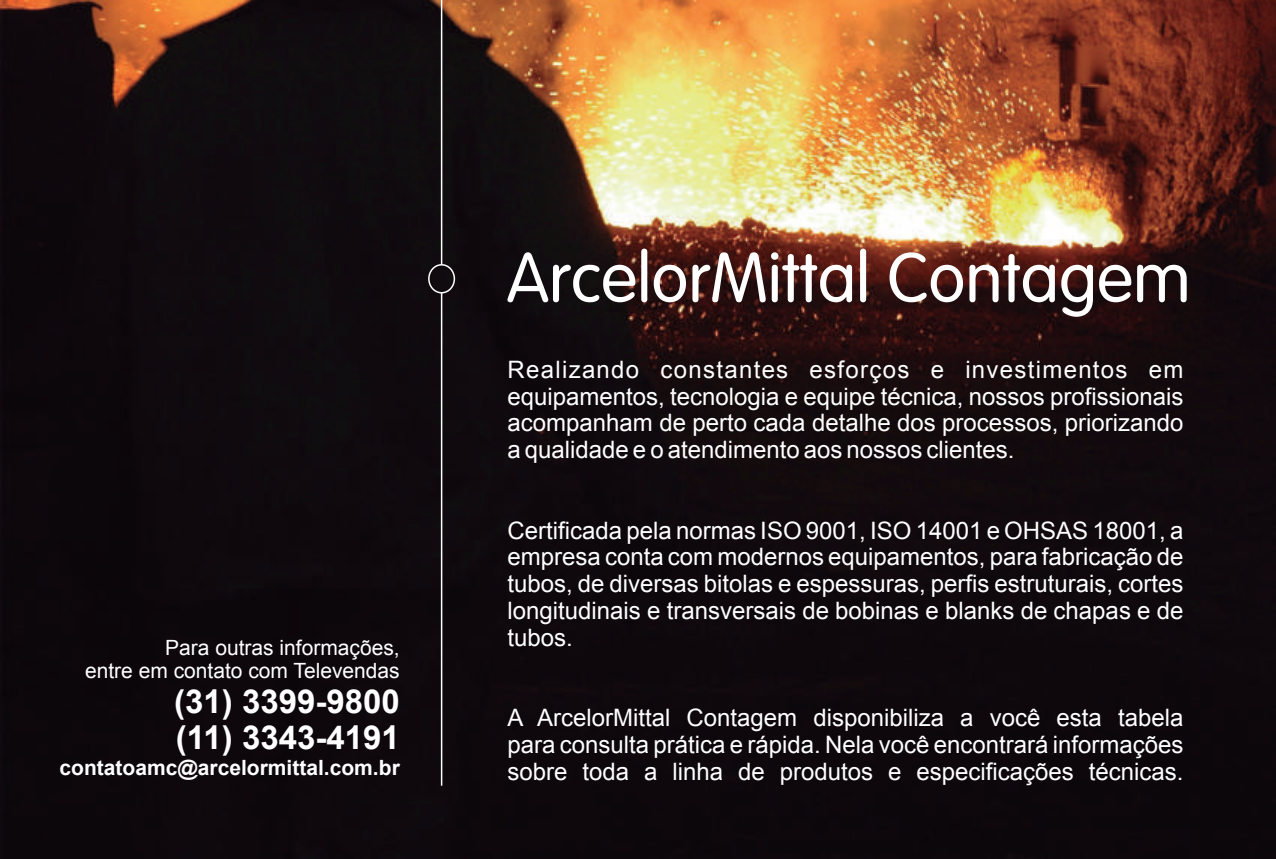
<style>
.page{position:relative;width:1276px;height:859px;background:#fff}
.page>*{position:absolute;margin:0;border:0;box-sizing:border-box;transform-origin:0 0}
.t1{font:300 69px "VAG Rounded";color:#fff}
.t2{font:700 33px/36.9px "Arial";color:#fff}
.t3{font:24px/26.7px "Arial";color:#fff;text-align:justify}
.t4{font:21px/23.4px "Arial";color:#fff;text-align:right}
.t5{font:700 21px "Arial";color:#fff}
</style>
<div class="page">
<img style="left:0;top:0;width:1276px;height:858px">
<hr style="left:441px;top:293px;width:1px;height:493px;background:#fff">
<hr style="left:441px;top:0;width:1px;height:264px;background:#fff">
<div style="left:428px;top:264px;width:27px;height:30px;border:2px solid #fff;border-radius:50%"></div>
<p class="t4" style="left:85px;top:638px;width:316px">Para outras informações,<br>entre em contato com Televendas</p>
<h2 class="t2" style="left:174px;top:686px;width:227px">(31) 3399-9800 (11) 3343-4191</h2>
<p class="t5" style="left:60px;top:760px;width:342px">contatoamc@arcelormittal.com.br</p>
<h1 class="t1" style="left:507px;top:249px;width:685px">ArcelorMittal Contagem</h1>
<p class="t3" style="left:507px;top:358px;width:677px">Realizando constantes esforços e investimentos em equipamentos, tecnologia e equipe técnica, nossos profissionais acompanham de perto cada detalhe dos processos, priorizando a qualidade e o atendimento aos nossos clientes.</p>
<p class="t3" style="left:507px;top:519px;width:677px">Certificada pela normas ISO 9001, ISO 14001 e OHSAS 18001, a empresa conta com modernos equipamentos, para fabricação de tubos, de diversas bitolas e espessuras, perfis estruturais, cortes longitudinais e transversais de bobinas e blanks de chapas e de tubos.</p>
<p class="t3" style="left:507px;top:707px;width:677px">A ArcelorMittal Contagem disponibiliza a você esta tabela para consulta prática e rápida. Nela você encontrará informações sobre toda a linha de produtos e especificações técnicas.</p>
</div>
